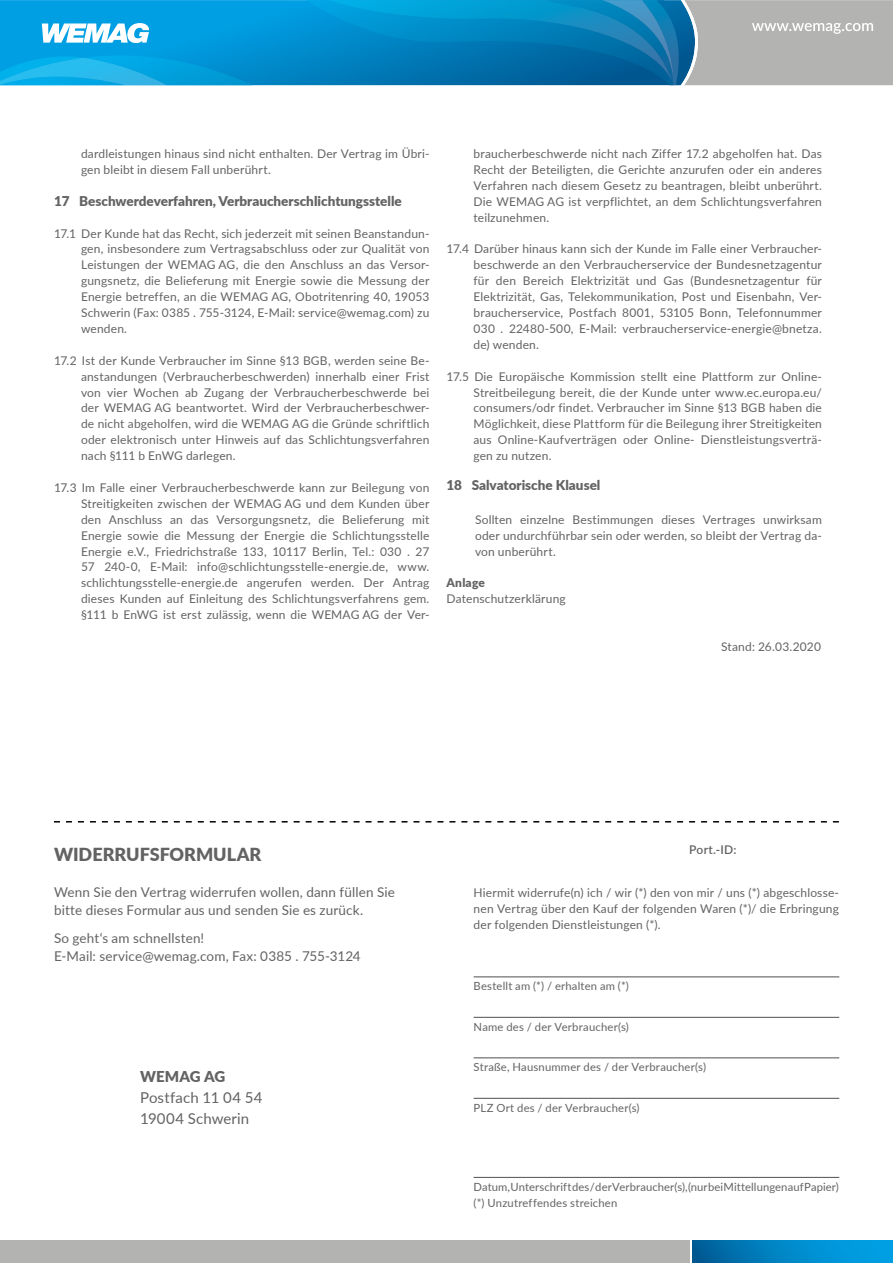
<style>
.page{position:relative;width:893px;height:1263px;background:#fff}
.page>*{position:absolute;margin:0;border:0;box-sizing:border-box;transform-origin:0 0}
.Überschrift_Schwarz{font:900 18px "Lato";color:#646363}
.Fließtext_Schwarz{font:15px "Lato";letter-spacing:.005em;color:#646363}
.Überschrift_Schwarz-2{font:900 15px "Lato";color:#646363}
.Fließtext_Schwarz-2{font:13.5px/18px "Lato";letter-spacing:.01em;color:#646363}
.t1{font:900 13.5px "Lato";color:#646363}
.Fließtext_Schwarz-3{font:12px/15.9px "Lato";letter-spacing:.015em;color:#646363;text-align:justify}
._2-Zeilig____Fließte{font:12px "Lato";letter-spacing:.015em;color:#646363}
.Fließtext_Schwarz-4{font:600 12px "Lato";letter-spacing:.015em;color:#646363}
._2-Zeilig____Fließte-2{font:900 12px "Lato";letter-spacing:.015em;color:#646363}
.Fließtext_Schwarz-5{font:11.25px/15.9px "Lato";letter-spacing:.015em;color:#646363}
</style>
<div class="page">
<svg style="left:54px;top:821px;width:785px;height:1px"></svg>
<hr style="left:474px;top:1177px;width:365px;height:1px;background:#646363">
<hr style="left:474px;top:1098px;width:365px;height:1px;background:#646363">
<hr style="left:474px;top:1057px;width:365px;height:1px;background:#646363">
<hr style="left:474px;top:1017px;width:365px;height:1px;background:#646363">
<hr style="left:474px;top:976px;width:365px;height:1px;background:#646363">
<div style="left:0;top:1241px;width:690px;height:22px;background:#b3b3b2"></div>
<svg style="left:693px;top:1241px;width:200px;height:22px;background:#0085c5"></svg>
<svg style="left:0;top:0;width:306px;height:85px;background:#009add"></svg>
<svg style="left:0;top:55px;width:253px;height:30px;background:#0ba6e1"></svg>
<svg style="left:42px;top:23px;width:107px;height:20px"></svg>
<svg style="left:306px;top:0;width:587px;height:85px;background:#4191b7"></svg>
<p class="Fließtext_Schwarz-3" style="left:81px;top:145px;width:350px">dardleistungen hinaus sind nicht enthalten. Der Vertrag im Übri&shy;gen bleibt in diesem Fall unberührt.</p>
<p class="t1" style="left:54px;top:191px;width:349px">17 Beschwerdeverfahren, Verbraucherschlichtungsstelle</p>
<p class="Fließtext_Schwarz-3" style="left:81px;top:225px;width:350px;text-indent:-27px">17.1 Der Kunde hat das Recht, sich jederzeit mit seinen Beanstandun&shy;gen, insbesondere zum Vertragsabschluss oder zur Qualität von Leistungen der WEMAG AG, die den Anschluss an das Versor&shy;gungsnetz, die Belieferung mit Energie sowie die Messung der Energie betreffen, an die WEMAG AG, Obotritenring 40, 19053<br>Schwerin (Fax: 0385 . 755-3124, E-Mail: service@wemag.com) zu wenden.</p>
<p class="Fließtext_Schwarz-3" style="left:81px;top:352px;width:350px;text-indent:-27px">17.2 Ist der Kunde Verbraucher im Sinne §13 BGB, werden seine Be&shy;anstandungen (Verbraucherbeschwerden) innerhalb einer Frist von vier Wochen ab Zugang der Verbraucherbeschwerde bei der WEMAG AG beantwortet. Wird der Verbraucherbeschwer&shy;de nicht abgeholfen, wird die WEMAG AG die Gründe schriftlich oder elektronisch unter Hinweis auf das Schlichtungsverfahren nach §111 b EnWG darlegen.</p>
<p class="Fließtext_Schwarz-3" style="left:81px;top:479px;width:350px;text-indent:-27px">17.3 Im Falle einer Verbraucherbeschwerde kann zur Beilegung von Streitigkeiten zwischen der WEMAG AG und dem Kunden über den Anschluss an das Versorgungsnetz, die Belieferung mit Energie sowie die Messung der Energie die Schlichtungsstelle Energie e.V., Friedrichstraße 133, 10117 Berlin, Tel.: 030 . 27<br>57 240-0, E-Mail: info@schlichtungsstelle-energie.de, www. schlichtungsstelle-energie.de angerufen werden. Der Antrag dieses Kunden auf Einleitung des Schlichtungsverfahrens gem. §111 b EnWG ist erst zulässig, wenn die WEMAG AG der Ver-</p>
<p class="Fließtext_Schwarz-3" style="left:473px;top:145px;width:350px">braucherbeschwerde nicht nach Ziffer 17.2 abgeholfen hat. Das Recht der Beteiligten, die Gerichte anzurufen oder ein anderes Verfahren nach diesem Gesetz zu beantragen, bleibt unberührt.<br>Die WEMAG AG ist verpflichtet, an dem Schlichtungsverfahren teilzunehmen.</p>
<p class="Fließtext_Schwarz-3" style="left:473px;top:241px;width:350px;text-indent:-27px">17.4 Darüber hinaus kann sich der Kunde im Falle einer Verbraucher&shy;beschwerde an den Verbraucherservice der Bundesnetzagentur für den Bereich Elektrizität und Gas (Bundesnetzagentur für Elektrizität, Gas, Telekommunikation, Post und Eisenbahn, Ver&shy;braucherservice, Postfach 8001, 53105 Bonn, Telefonnummer 030 . 22480-500, E-Mail: verbraucherservice-energie@bnetza. de) wenden.</p>
<p class="Fließtext_Schwarz-3" style="left:473px;top:368px;width:350px;text-indent:-27px">17.5 Die Europäische Kommission stellt eine Plattform zur Online-Streitbeilegung bereit, die der Kunde unter www.ec.europa.eu/ consumers/odr findet. Verbraucher im Sinne §13 BGB haben die Möglichkeit, diese Plattform für die Beilegung ihrer Streitigkeiten aus Online-Kaufverträgen oder Online- Dienstleistungsverträ&shy;gen zu nutzen.</p>
<p class="t1" style="left:446px;top:474px;width:155px">18 Salvatorische Klausel</p>
<p class="Fließtext_Schwarz-3" style="left:475px;top:511px;width:348px">Sollten einzelne Bestimmungen dieses Vertrages unwirksam oder undurchführbar sein oder werden, so bleibt der Vertrag da&shy;von unberührt.</p>
<p class="_2-Zeilig____Fließte-2" style="left:446px;top:574px;width:40px">Anlage</p>
<p class="_2-Zeilig____Fließte" style="left:446px;top:590px;width:121px">Datenschutzerklärung</p>
<p class="Fließtext_Schwarz-3" style="left:721px;top:638px;width:102px">Stand: 26.03.2020</p>
<p class="Fließtext_Schwarz-4" style="left:689px;top:840px;width:49px">Port.-ID:</p>
<p class="Überschrift_Schwarz" style="left:54px;top:841px;width:209px">WIDERRUFSFORMULAR</p>
<p class="Fließtext_Schwarz-2" style="left:54px;top:883px;width:342px">Wenn Sie den Vertrag widerrufen wollen, dann füllen Sie bitte dieses Formular aus und senden Sie es zurück.</p>
<p class="Fließtext_Schwarz-3" style="left:474px;top:884px;width:367px">Hiermit widerrufe(n) ich / wir (*) den von mir / uns (*) abgeschlosse&shy;nen Vertrag über den Kauf der folgenden Waren (*)/ die Erbringung der folgenden Dienstleistungen (*).</p>
<p class="Fließtext_Schwarz-2" style="left:54px;top:928px;width:152px">So geht‘s am schnellsten!</p>
<p class="Fließtext_Schwarz-2" style="left:54px;top:946px;width:308px">E-Mail: service@wemag.com, Fax: 0385 . 755-3124</p>
<p class="Fließtext_Schwarz-5" style="left:474px;top:978px;width:157px">Bestellt am (*) / erhalten am (*)</p>
<p class="Fließtext_Schwarz-5" style="left:474px;top:1018px;width:157px">Name des / der Verbraucher(s)</p>
<p class="Fließtext_Schwarz-5" style="left:474px;top:1059px;width:234px">Straße, Hausnummer des / der Verbraucher(s)</p>
<p class="Fließtext_Schwarz-5" style="left:474px;top:1099px;width:168px">PLZ Ort des / der Verbraucher(s)</p>
<p class="Überschrift_Schwarz-2" style="left:140px;top:1065px;width:87px">WEMAG AG</p>
<p class="Fließtext_Schwarz" style="left:140px;top:1086px;width:124px">Postfach 11 04 54</p>
<p class="Fließtext_Schwarz" style="left:140px;top:1107px;width:110px">19004 Schwerin</p>
<p class="Fließtext_Schwarz-5" style="left:474px;top:1179px;width:367px">Datum, Unterschrift des / der Verbraucher(s), (nur bei Mittellungen auf Papier) (*) Unzutreffendes streichen</p>
</div>
